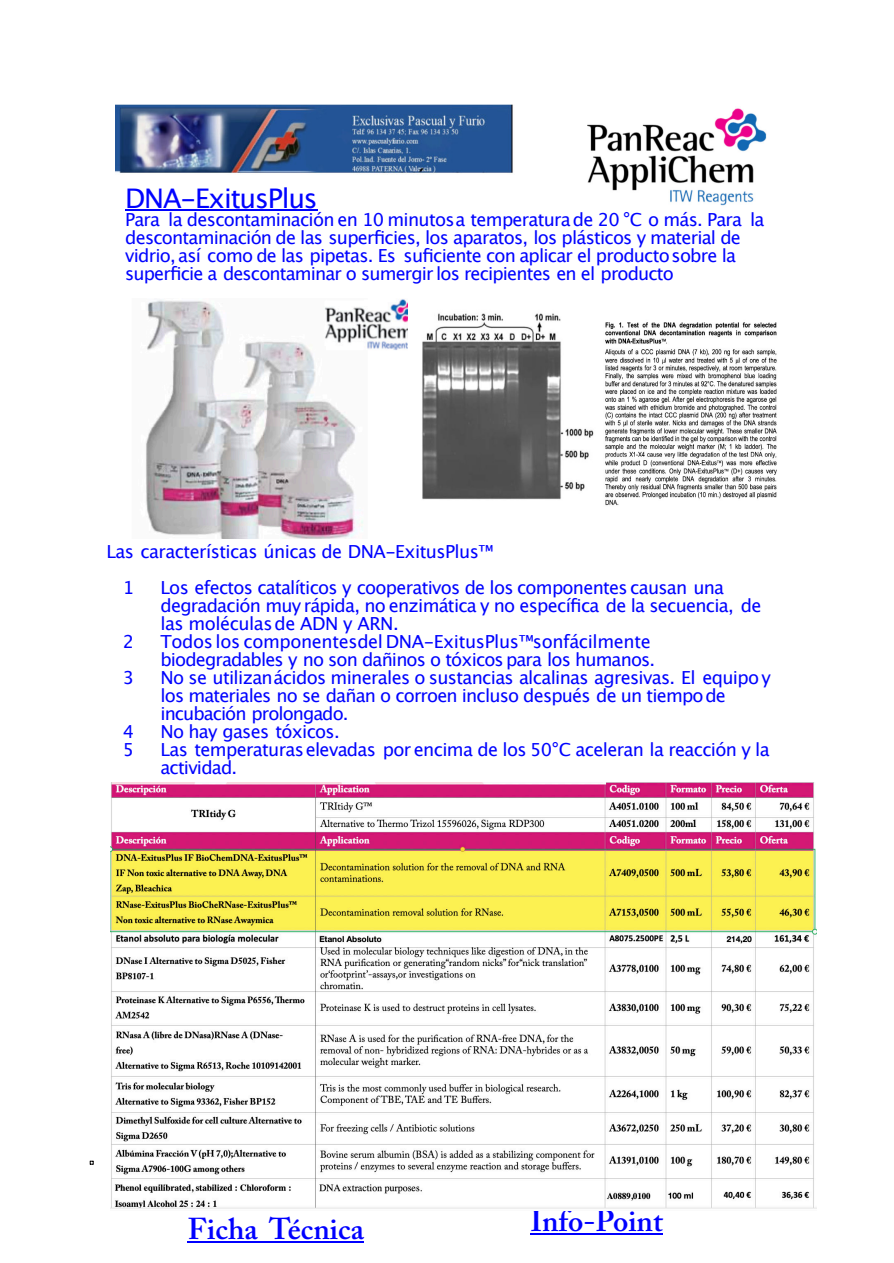
<style>
.page{position:relative;width:894px;height:1263px;background:#fff}
.page>*{position:absolute;margin:0;border:0;box-sizing:border-box;transform-origin:0 0}
.t1{font:600 30px "Adobe Caslon Pro";color:#00f}
.t2{font:27px "Lucida Grande";letter-spacing:-.04em;color:#0003ff}
.t3{font:18px/18px "Lucida Grande";letter-spacing:-.04em;color:#0003ff}
.t4{font:18px/18px "Lucida Grande";letter-spacing:-.02em;color:#0003ff}
</style>
<div class="page">
<img style="left:116px;top:104px;width:397px;height:70px">
<img style="left:587px;top:108px;width:180px;height:98px">
<hr style="left:125px;top:210px;width:192px;height:1px;background:#0003ff">
<hr style="left:188px;top:1241px;width:176px;height:2px;background:#00f">
<hr style="left:530px;top:1233px;width:132px;height:1px;background:#00f">
<img style="left:146px;top:299px;width:262px;height:239px">
<img style="left:422px;top:313px;width:355px;height:193px">
<svg style="left:90px;top:1161px;width:4px;height:4px"></svg>
<img style="left:111px;top:783px;width:705px;height:426px">
<h2 class="t2" style="left:125px;top:186px;width:194px">DNA-ExitusPlus</h2>
<p class="t3" style="left:125px;top:211px;width:640px">Para la descontaminación en 10 minutosa temperaturade 20 °C o más. Para la descontaminación de las superficies, los aparatos, los plásticos y material de vidrio, así como de las pipetas. Es suficiente con aplicar el productosobre la superficie a descontaminar o sumergir los recipientes en el producto</p>
<p class="t3" style="left:123px;top:534px;width:371px;line-height:36px;text-indent:-16px">Las características únicas de DNA-ExitusPlus™<br>1</p>
<p class="t3" style="left:160px;top:579px;width:602px">Los efectos catalíticos y cooperativos de los componentes causan una degradación muy rápida, no enzimática y no específica de la secuencia, de las moléculasde ADN y ARN.</p>
<p class="t3" style="left:123px;top:633px;width:13px">2</p>
<p class="t4" style="left:160px;top:633px;width:496px">Todos los componentesdel DNA-ExitusPlus™sonfácilmente biodegradables y no son dañinos o tóxicos para los humanos.</p>
<p class="t3" style="left:123px;top:669px;width:13px">3</p>
<p class="t3" style="left:160px;top:669px;width:611px">No se utilizanácidos minerales o sustancias alcalinas agresivas. El equipo y los materiales no se dañan o corroen incluso después de un tiempode incubación prolongado.</p>
<p class="t3" style="left:123px;top:723px;width:13px">4</p>
<p class="t3" style="left:160px;top:723px;width:181px">No hay gases tóxicos.</p>
<p class="t3" style="left:123px;top:741px;width:13px">5</p>
<p class="t3" style="left:160px;top:741px;width:610px">Las temperaturaselevadas por encima de los 50°C aceleran la reacción y la actividad.</p>
<h1 class="t1" style="left:188px;top:1217px;width:178px">Ficha Técnica</h1>
<h1 class="t1" style="left:530px;top:1208px;width:134px">Info-Point</h1>
</div>
